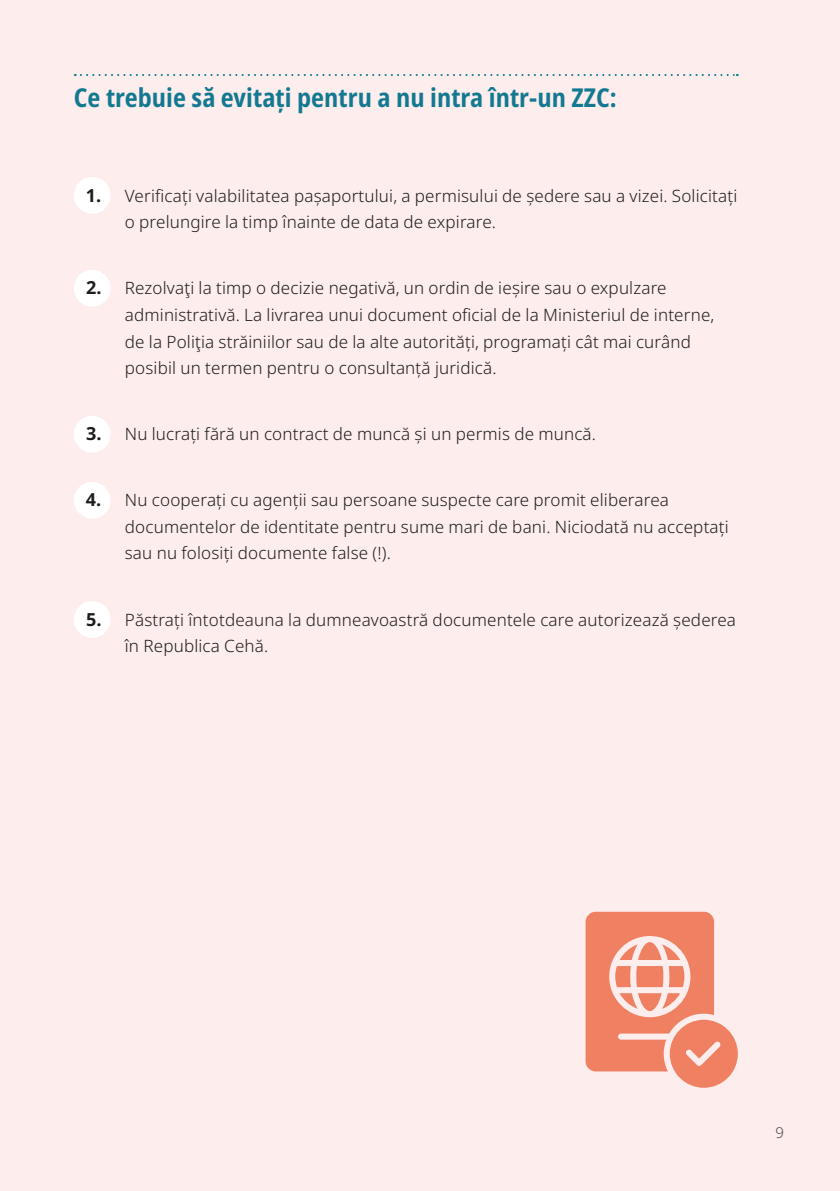
<style>
.page{position:relative;width:840px;height:1191px;background:#fff}
.page>*{position:absolute;margin:0;border:0;box-sizing:border-box;transform-origin:0 0}
.t1{font:700 26px "Noto Sans Condensed";letter-spacing:.005em;color:#127991}
.t2{font:18px "Noto Sans";color:#1d1d1b}
.t3{font:17px/26.6px "Noto Sans";letter-spacing:.01em;color:#1d1d1b}
.t4{font:15px "Noto Sans";color:#4a4a49}
</style>
<div class="page">
<div style="left:0;top:0;width:839px;height:1191px;background:#fdeded"></div>
<svg style="left:75px;top:74px;width:662px;height:2px"></svg>
<div style="left:74px;top:177px;width:36px;height:37px;background:#fff;border-radius:50%"></div>
<div style="left:74px;top:270px;width:36px;height:37px;background:#fff;border-radius:50%"></div>
<div style="left:74px;top:416px;width:36px;height:36px;background:#fff;border-radius:50%"></div>
<div style="left:74px;top:482px;width:36px;height:36px;background:#fff;border-radius:50%"></div>
<div style="left:74px;top:601px;width:36px;height:37px;background:#fff;border-radius:50%"></div>
<svg style="left:585px;top:911px;width:152px;height:176px"></svg>
<h1 class="t1" style="left:74px;top:79px;width:544px">Ce trebuie să evitați pentru a nu intra într-un ZZC:</h1>
<p class="t2" style="left:86px;top:182px;width:17px">1.</p>
<p class="t3" style="left:125px;top:183px;width:613px">Verificați valabilitatea pașaportului, a permisului de ședere sau a vizei. Solicitați o prelungire la timp înainte de data de expirare.</p>
<p class="t2" style="left:86px;top:275px;width:17px">2.</p>
<p class="t3" style="left:125px;top:275px;width:590px">Rezolvaţi la timp o decizie negativă, un ordin de ieșire sau o expulzare administrativă. La livrarea unui document oficial de la Ministeriul de interne, de la Poliţia străiniilor sau de la alte autorități, programați cât mai curând posibil un termen pentru o consultanță juridică.</p>
<p class="t2" style="left:86px;top:421px;width:17px">3.</p>
<p class="t3" style="left:125px;top:421px;width:472px">Nu lucrați fără un contract de muncă și un permis de muncă.</p>
<p class="t2" style="left:86px;top:487px;width:17px">4.</p>
<p class="t3" style="left:125px;top:487px;width:605px">Nu cooperați cu agenții sau persoane suspecte care promit eliberarea documentelor de identitate pentru sume mari de bani. Niciodată nu acceptați sau nu folosiți documente false (!).</p>
<p class="t2" style="left:86px;top:606px;width:17px">5.</p>
<p class="t3" style="left:125px;top:606px;width:612px">Păstrați întotdeauna la dumneavoastră documentele care autorizează șederea în Republica Cehă.</p>
<p class="t4" style="left:775px;top:1121px;width:10px">9</p>
</div>
